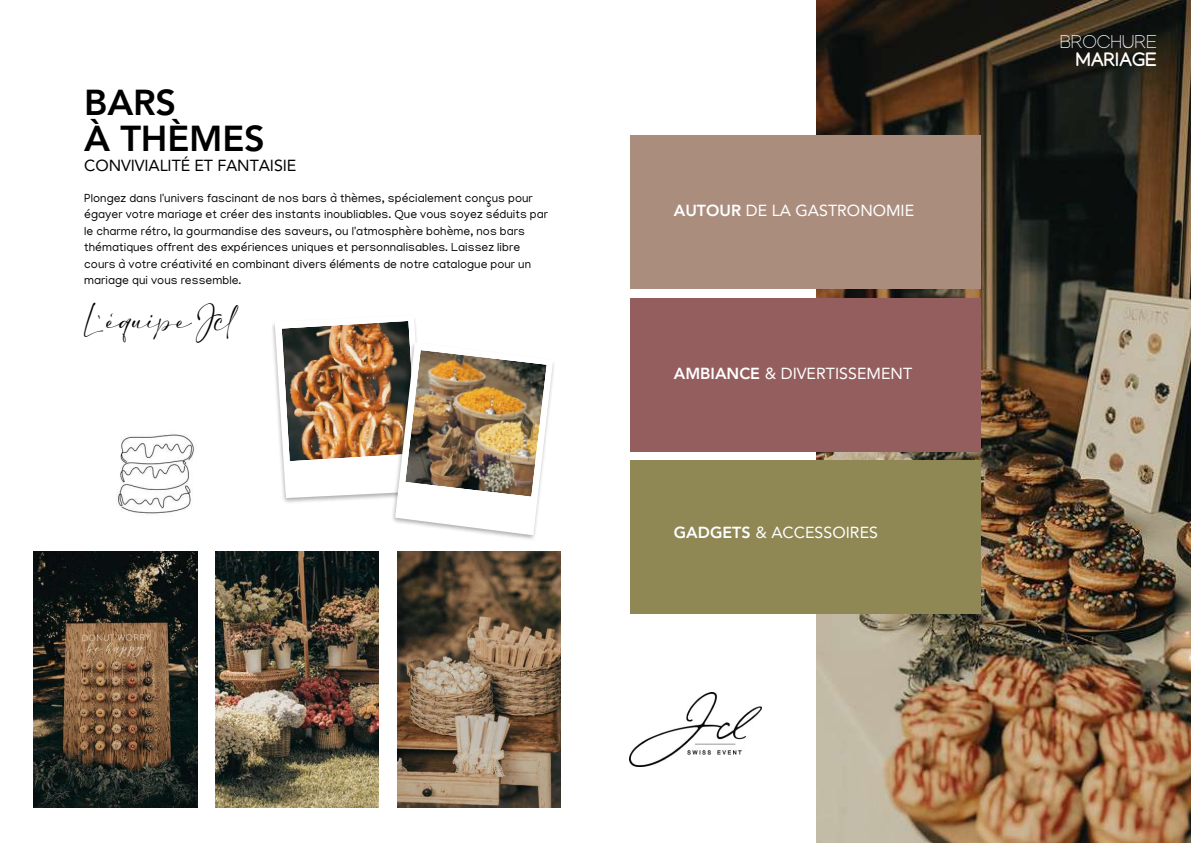
<style>
.page{position:relative;width:1191px;height:843px;background:#fff}
.page>*{position:absolute;margin:0;border:0;box-sizing:border-box;transform-origin:0 0}
.t1{font:800 36px/36px "Avenir LT Pro";letter-spacing:-.005em;color:#000}
.t2{font:20px "Callient";color:#000}
.t3{font:100 19.4px "Manjari";color:#fff}
.t4{font:700 19.4px "Manjari";color:#fff}
.t5{font:16px "Avenir LT Pro";color:#fff}
.t6{font:16px "Avenir LT Pro";letter-spacing:-.005em;color:#000}
.t7{font:12px/16.5px "Manjari";letter-spacing:.005em;color:#000}
.s1{font-weight:800}
</style>
<div class="page">
<img style="left:34px;top:551px;width:163px;height:256px">
<img style="left:215px;top:551px;width:164px;height:256px">
<img style="left:397px;top:551px;width:163px;height:256px">
<img style="left:816px;top:0;width:374px;height:842px">
<div style="left:630px;top:135px;width:350px;height:154px;background:#ab8d7e"></div>
<img style="left:629px;top:692px;width:132px;height:74px">
<img style="left:274px;top:318px;width:279px;height:217px">
<img style="left:405px;top:350px;width:141px;height:146px">
<div style="left:630px;top:298px;width:350px;height:153px;background:#945e5e"></div>
<div style="left:630px;top:460px;width:350px;height:154px;background:#8f8754"></div>
<img style="left:118px;top:434px;width:76px;height:80px">
<h1 class="t1" style="left:84px;top:88px;width:182px">BARS<br>À THÈMES</h1>
<h3 class="t6" style="left:84px;top:159px;width:213px">CONVIVIALITÉ ET FANTAISIE</h3>
<p class="t7" style="left:84px;top:191px;width:465px">Plongez dans l'univers fascinant de nos bars à thèmes, spécialement conçus pour égayer votre mariage et créer des instants inoubliables. Que vous soyez séduits par le charme rétro, la gourmandise des saveurs, ou l'atmosphère bohème, nos bars thématiques offrent des expériences uniques et personnalisables. Laissez libre cours à votre créativité en combinant divers éléments de notre catalogue pour un mariage qui vous ressemble.</p>
<h2 class="t2" style="left:84px;top:309px;width:150px">L‘ équipe Jcl</h2>
<h3 class="t5" style="left:673px;top:203px;width:242px"><span class="s1">AUTOUR</span> DE LA GASTRONOMIE</h3>
<h3 class="t5" style="left:673px;top:366px;width:240px"><span class="s1">AMBIANCE</span> &amp; DIVERTISSEMENT</h3>
<h3 class="t5" style="left:673px;top:525px;width:206px"><span class="s1">GADGETS</span> &amp; ACCESSOIRES</h3>
<h3 class="t3" style="left:1059px;top:34px;width:98px">BROCHURE</h3>
<h3 class="t4" style="left:1075px;top:52px;width:82px">MARIAGE</h3>
</div>
